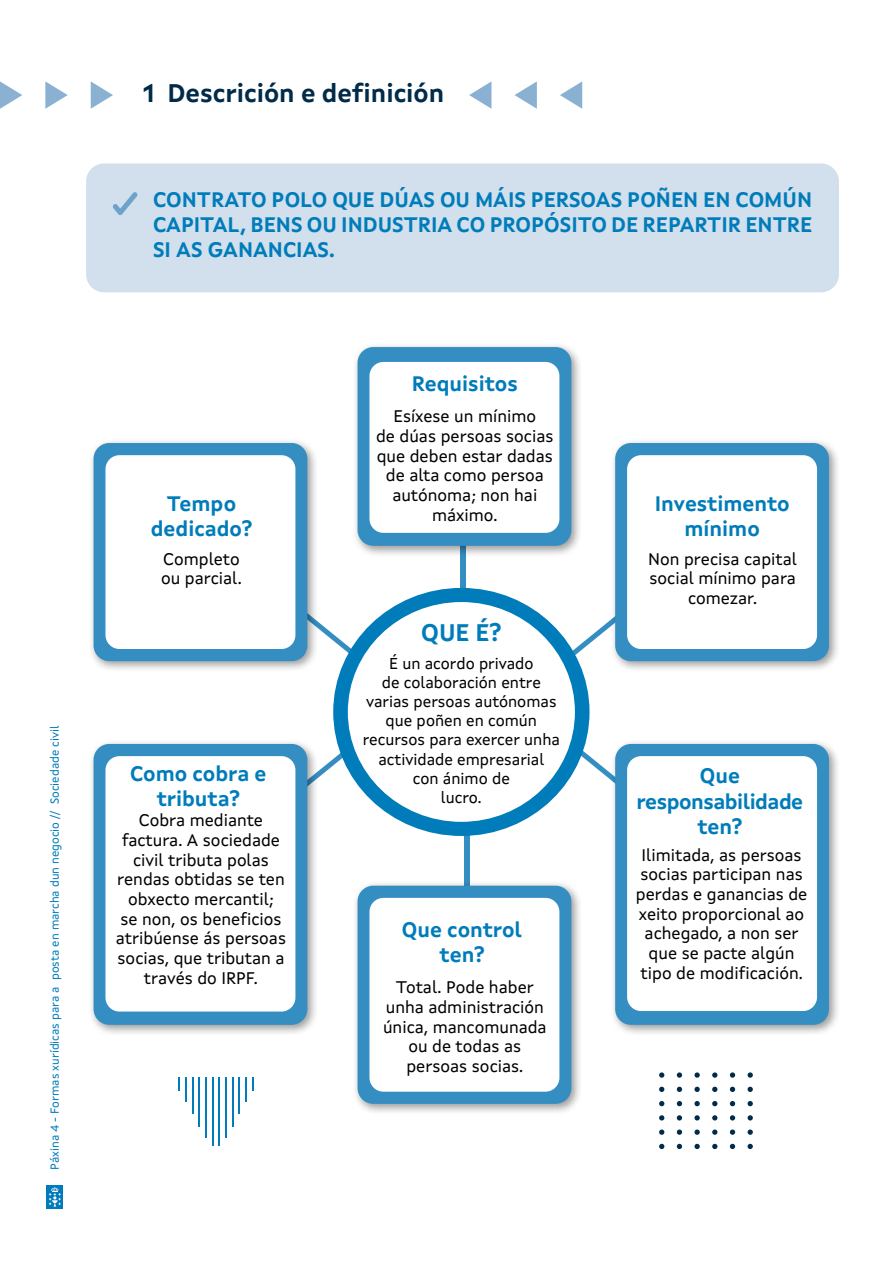
<style>
.page{position:relative;width:893px;height:1263px;background:#fff}
.page>*{position:absolute;margin:0;border:0;box-sizing:border-box;transform-origin:0 0}
.t1{font:700 25.5px "Xunta Sans";color:#002b49}
.t2{font:700 24px "Xunta Sans";color:#007cba}
.t3{font:700 21px/25.2px "Xunta Sans";color:#007cba;text-align:center}
.t4{font:700 21px/25.2px "Xunta Sans";letter-spacing:-.025em;color:#007cba;text-align:center}
.t5{font:17.1px/19.6px "Xunta Sans";color:#000;text-align:center}
.t6{font:16.05px/19.2px "Xunta Sans";color:#000;text-align:center}
.t7{font:11.85px "Xunta Sans";color:#007cba}
</style>
<div class="page">
<div style="left:47px;top:1185px;width:16px;height:24px;background:#007cba"></div>
<svg style="left:49px;top:1187px;width:12px;height:19px"></svg>
<svg style="left:0;top:81px;width:22px;height:28px"></svg>
<svg style="left:45px;top:81px;width:23px;height:28px"></svg>
<svg style="left:560px;top:81px;width:22px;height:28px"></svg>
<svg style="left:91px;top:81px;width:22px;height:28px"></svg>
<svg style="left:515px;top:81px;width:22px;height:28px"></svg>
<svg style="left:469px;top:82px;width:22px;height:27px"></svg>
<div style="left:86px;top:163px;width:753px;height:129px;background:#d2dfec;border-radius:18px"></div>
<svg style="left:113px;top:192px;width:24px;height:23px"></svg>
<svg style="left:461px;top:557px;width:5px;height:31px"></svg>
<svg style="left:465px;top:836px;width:5px;height:45px"></svg>
<svg style="left:318px;top:622px;width:47px;height:41px"></svg>
<svg style="left:564px;top:738px;width:46px;height:48px"></svg>
<svg style="left:564px;top:620px;width:46px;height:41px"></svg>
<svg style="left:318px;top:748px;width:38px;height:35px"></svg>
<div style="left:333px;top:588px;width:256px;height:248px;background:#007cba;border-radius:50%"></div>
<div style="left:348px;top:602px;width:227px;height:220px;background:#fff;border-radius:50%"></div>
<div style="left:610px;top:739px;width:230px;height:297px;background:#000;opacity:.4"></div>
<div style="left:615px;top:744px;width:214px;height:281px;background:#358ec2;border-radius:16px"></div>
<div style="left:627px;top:756px;width:190px;height:255px;background:#fff;border-radius:14px"></div>
<div style="left:89px;top:739px;width:229px;height:297px;background:#000;opacity:.4"></div>
<div style="left:94px;top:744px;width:213px;height:281px;background:#358ec2;border-radius:16px"></div>
<div style="left:105px;top:756px;width:190px;height:255px;background:#fff;border-radius:14px"></div>
<div style="left:610px;top:438px;width:230px;height:234px;background:#000;opacity:.4"></div>
<div style="left:615px;top:443px;width:214px;height:218px;background:#358ec2;border-radius:16px"></div>
<div style="left:627px;top:455px;width:190px;height:194px;background:#fff;border-radius:14px"></div>
<div style="left:89px;top:438px;width:229px;height:234px;background:#000;opacity:.4"></div>
<div style="left:94px;top:443px;width:213px;height:218px;background:#358ec2;border-radius:16px"></div>
<div style="left:105px;top:455px;width:190px;height:194px;background:#fff;border-radius:14px"></div>
<div style="left:353px;top:342px;width:229px;height:215px;background:#000;opacity:.4"></div>
<div style="left:358px;top:347px;width:213px;height:199px;background:#358ec2;border-radius:16px"></div>
<div style="left:369px;top:362px;width:190px;height:171px;background:#fff;border-radius:14px"></div>
<div style="left:353px;top:881px;width:229px;height:234px;background:#000;opacity:.4"></div>
<div style="left:358px;top:886px;width:213px;height:218px;background:#358ec2;border-radius:16px"></div>
<div style="left:369px;top:898px;width:190px;height:194px;background:#fff;border-radius:14px"></div>
<svg style="left:659px;top:1144px;width:5px;height:5px"></svg>
<svg style="left:677px;top:1144px;width:5px;height:5px"></svg>
<svg style="left:694px;top:1144px;width:6px;height:5px"></svg>
<svg style="left:712px;top:1144px;width:5px;height:5px"></svg>
<svg style="left:730px;top:1144px;width:5px;height:5px"></svg>
<svg style="left:748px;top:1144px;width:5px;height:5px"></svg>
<svg style="left:659px;top:1129px;width:5px;height:6px"></svg>
<svg style="left:677px;top:1129px;width:5px;height:6px"></svg>
<svg style="left:694px;top:1129px;width:6px;height:6px"></svg>
<svg style="left:712px;top:1129px;width:5px;height:6px"></svg>
<svg style="left:730px;top:1129px;width:5px;height:6px"></svg>
<svg style="left:748px;top:1129px;width:5px;height:6px"></svg>
<svg style="left:659px;top:1115px;width:5px;height:5px"></svg>
<svg style="left:677px;top:1115px;width:5px;height:5px"></svg>
<svg style="left:694px;top:1115px;width:6px;height:5px"></svg>
<svg style="left:712px;top:1115px;width:5px;height:5px"></svg>
<svg style="left:730px;top:1115px;width:5px;height:5px"></svg>
<svg style="left:748px;top:1115px;width:5px;height:5px"></svg>
<svg style="left:659px;top:1101px;width:5px;height:5px"></svg>
<svg style="left:677px;top:1101px;width:5px;height:5px"></svg>
<svg style="left:694px;top:1101px;width:6px;height:5px"></svg>
<svg style="left:712px;top:1101px;width:5px;height:5px"></svg>
<svg style="left:730px;top:1101px;width:5px;height:5px"></svg>
<svg style="left:748px;top:1101px;width:5px;height:5px"></svg>
<svg style="left:659px;top:1087px;width:5px;height:5px"></svg>
<svg style="left:677px;top:1087px;width:5px;height:5px"></svg>
<svg style="left:694px;top:1087px;width:6px;height:5px"></svg>
<svg style="left:712px;top:1087px;width:5px;height:5px"></svg>
<svg style="left:730px;top:1087px;width:5px;height:5px"></svg>
<svg style="left:748px;top:1087px;width:5px;height:5px"></svg>
<svg style="left:659px;top:1072px;width:5px;height:6px"></svg>
<svg style="left:677px;top:1072px;width:5px;height:6px"></svg>
<svg style="left:694px;top:1072px;width:6px;height:6px"></svg>
<svg style="left:712px;top:1072px;width:5px;height:6px"></svg>
<svg style="left:730px;top:1072px;width:5px;height:6px"></svg>
<svg style="left:748px;top:1072px;width:5px;height:6px"></svg>
<svg style="left:252px;top:1077px;width:1px;height:13px"></svg>
<hr style="left:245px;top:1077px;width:2px;height:25px;background:#007cba">
<hr style="left:239px;top:1077px;width:1px;height:37px;background:#007cba">
<hr style="left:232px;top:1077px;width:1px;height:50px;background:#007cba">
<hr style="left:225px;top:1077px;width:2px;height:60px;background:#007cba">
<hr style="left:219px;top:1077px;width:1px;height:69px;background:#007cba">
<hr style="left:212px;top:1077px;width:1px;height:69px;background:#007cba">
<hr style="left:205px;top:1077px;width:2px;height:60px;background:#007cba">
<hr style="left:199px;top:1077px;width:1px;height:50px;background:#007cba">
<hr style="left:192px;top:1077px;width:1px;height:37px;background:#007cba">
<svg style="left:179px;top:1077px;width:7px;height:25px"></svg>
<p class="t7" style="left:48px;top:1170px;width:445px;rotate:-90deg">Páxina 4 - Formas xurídicas para a posta en marcha dun negocio // Sociedade civil</p>
<h1 class="t1" style="left:143px;top:78px;width:302px">1 Descrición e definición</h1>
<p class="t3" style="left:153px;top:187px;width:661px;text-align:justify">CONTRATO POLO QUE DÚAS OU MÁIS PERSOAS POÑEN EN COMÚN CAPITAL, BENS OU INDUSTRIA CO PROPÓSITO DE REPARTIR ENTRE SI AS GANANCIAS.</p>
<p class="t3" style="left:151px;top:491px;width:103px">Tempo dedicado?</p>
<p class="t5" style="left:161px;top:549px;width:82px;text-align:left">Completo ou parcial.</p>
<p class="t3" style="left:130px;top:760px;width:138px">Como cobra e tributa?</p>
<p class="t5" style="left:116px;top:810px;width:172px">Cobra mediante factura. A sociedade civil tributa polas rendas obtidas se ten obxecto mercantil;<br>se non, os beneficios atribúense ás persoas socias, que tributan a través do IRPF.</p>
<p class="t3" style="left:412px;top:371px;width:108px">Requisitos</p>
<p class="t5" style="left:376px;top:406px;width:179px">Esíxese un mínimo<br>de dúas persoas socias que deben estar dadas de alta como persoa autónoma; non hai máximo.</p>
<h2 class="t2" style="left:421px;top:618px;width:82px">QUE É?</h2>
<p class="t6" style="left:363px;top:653px;width:199px">É un acordo privado<br>de colaboración entre varias persoas autónomas que poñen en común recursos para exercer unha actividade empresarial<br>con ánimo de<br>lucro.</p>
<p class="t3" style="left:402px;top:917px;width:122px">Que control ten?</p>
<p class="t5" style="left:383px;top:977px;width:165px">Total. Pode haber unha administración única, mancomunada ou de todas as persoas socias.</p>
<p class="t3" style="left:655px;top:491px;width:137px">Investimento mínimo</p>
<p class="t5" style="left:648px;top:549px;width:150px">Non precisa capital social mínimo para comezar.</p>
<p class="t4" style="left:636px;top:763px;width:168px">Que responsabilidade ten?</p>
<p class="t5" style="left:636px;top:845px;width:173px">Ilimitada, as persoas socias participan nas perdas e ganancias de xeito proporcional ao achegado, a non ser que se pacte algún tipo de modificación.</p>
</div>
